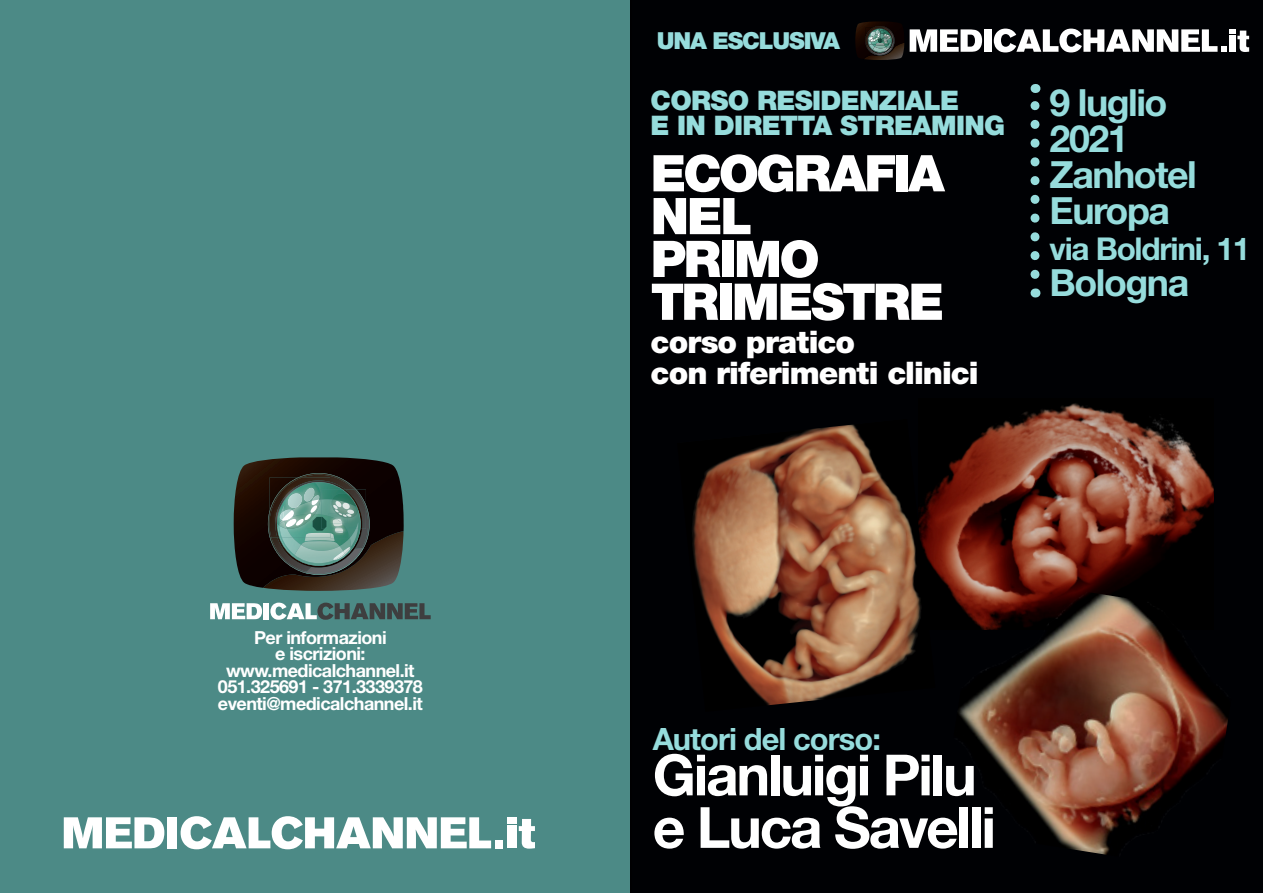
<style>
.page{position:relative;width:1263px;height:893px;background:#fff}
.page>*{position:absolute;margin:0;border:0;box-sizing:border-box;transform-origin:0 0}
.t1{font:700 56.85px "Helvetica Neue LT Std";letter-spacing:-.04em;color:#fff}
.t2{font:900 50.55px "Helvetica Neue LT Std";letter-spacing:-.045em;color:#fff}
.t3{font:700 37.5px "Helvetica Neue LT Std";letter-spacing:-.04em;color:#96dcdc}
.t4{font:700 31.5px "Helvetica Neue LT Std";letter-spacing:-.04em;color:#96dcdc}
.t5{font:900 31.2px "Helvetica Neue LT Std";letter-spacing:-.03em;color:#fff}
.t6{font:700 30.75px "Helvetica Neue LT Std";letter-spacing:-.03em;color:#96dcdc}
.t7{font:900 27px "Helvetica Neue LT Std";letter-spacing:-.025em;color:#96dcdc}
.t8{font:900 23.4px "Helvetica Neue LT Std";letter-spacing:-.05em;color:#96dcdc}
.t9{font:700 18px "Helvetica Neue LT Std";letter-spacing:-.03em;color:#fff}
</style>
<div class="page">
<div style="left:0;top:0;width:631px;height:893px;background:#4c8a86"></div>
<div style="left:631px;top:0;width:632px;height:893px;background:#000104"></div>
<svg style="left:64px;top:817px;width:100px;height:31px"></svg>
<div style="left:168px;top:817px;width:9px;height:31px;background:#fff"></div>
<div style="left:495px;top:840px;width:8px;height:8px;background:#fff"></div>
<div style="left:508px;top:817px;width:9px;height:6px;background:#fff"></div>
<div style="left:508px;top:826px;width:9px;height:22px;background:#fff"></div>
<svg style="left:519px;top:819px;width:16px;height:30px"></svg>
<svg style="left:181px;top:816px;width:310px;height:33px"></svg>
<svg style="left:210px;top:603px;width:52px;height:16px"></svg>
<div style="left:264px;top:603px;width:5px;height:16px;background:#fff"></div>
<svg style="left:270px;top:603px;width:161px;height:17px"></svg>
<svg style="left:234px;top:457px;width:170px;height:131px;background:#3b423b"></svg>
<svg style="left:1030px;top:84px;width:9px;height:190px"></svg>
<img style="left:935px;top:403px;width:278px;height:173px">
<img style="left:692px;top:424px;width:243px;height:281px">
<img style="left:939px;top:575px;width:289px;height:280px">
<svg style="left:910px;top:29px;width:72px;height:23px"></svg>
<div style="left:984px;top:29px;width:7px;height:23px;background:#fff"></div>
<svg style="left:994px;top:29px;width:255px;height:23px"></svg>
<svg style="left:855px;top:21px;width:49px;height:38px"></svg>
<p class="t9" style="left:254px;top:626px;width:134px">Per informazioni</p>
<p class="t9" style="left:275px;top:642px;width:92px">e iscrizioni:</p>
<p class="t9" style="left:226px;top:659px;width:190px">www.medicalchannel.it</p>
<p class="t9" style="left:218px;top:675px;width:207px">051.325691 - 371.3339378</p>
<p class="t9" style="left:218px;top:692px;width:206px">eventi@medicalchannel.it</p>
<p class="t8" style="left:657px;top:27px;width:185px">UNA ESCLUSIVA</p>
<p class="t7" style="left:651px;top:84px;width:310px">CORSO RESIDENZIALE</p>
<p class="t7" style="left:651px;top:109px;width:356px">E IN DIRETTA STREAMING</p>
<p class="t2" style="left:651px;top:143px;width:296px">ECOGRAFIA</p>
<p class="t2" style="left:651px;top:186px;width:103px">NEL</p>
<p class="t2" style="left:651px;top:229px;width:171px">PRIMO</p>
<p class="t2" style="left:651px;top:272px;width:295px">TRIMESTRE</p>
<p class="t5" style="left:651px;top:323px;width:206px">corso pratico</p>
<p class="t5" style="left:651px;top:354px;width:329px">con riferimenti clinici</p>
<p class="t3" style="left:1050px;top:80px;width:119px">9 luglio</p>
<p class="t3" style="left:1050px;top:116px;width:80px">2021</p>
<p class="t3" style="left:1050px;top:152px;width:149px">Zanhotel</p>
<p class="t3" style="left:1050px;top:188px;width:122px">Europa</p>
<p class="t4" style="left:1050px;top:229px;width:202px">via Boldrini, 11</p>
<p class="t3" style="left:1050px;top:260px;width:141px">Bologna</p>
<p class="t6" style="left:653px;top:720px;width:230px">Autori del corso:</p>
<p class="t1" style="left:653px;top:740px;width:325px">Gianluigi Pilu</p>
<p class="t1" style="left:653px;top:792px;width:345px">e Luca Savelli</p>
</div>
